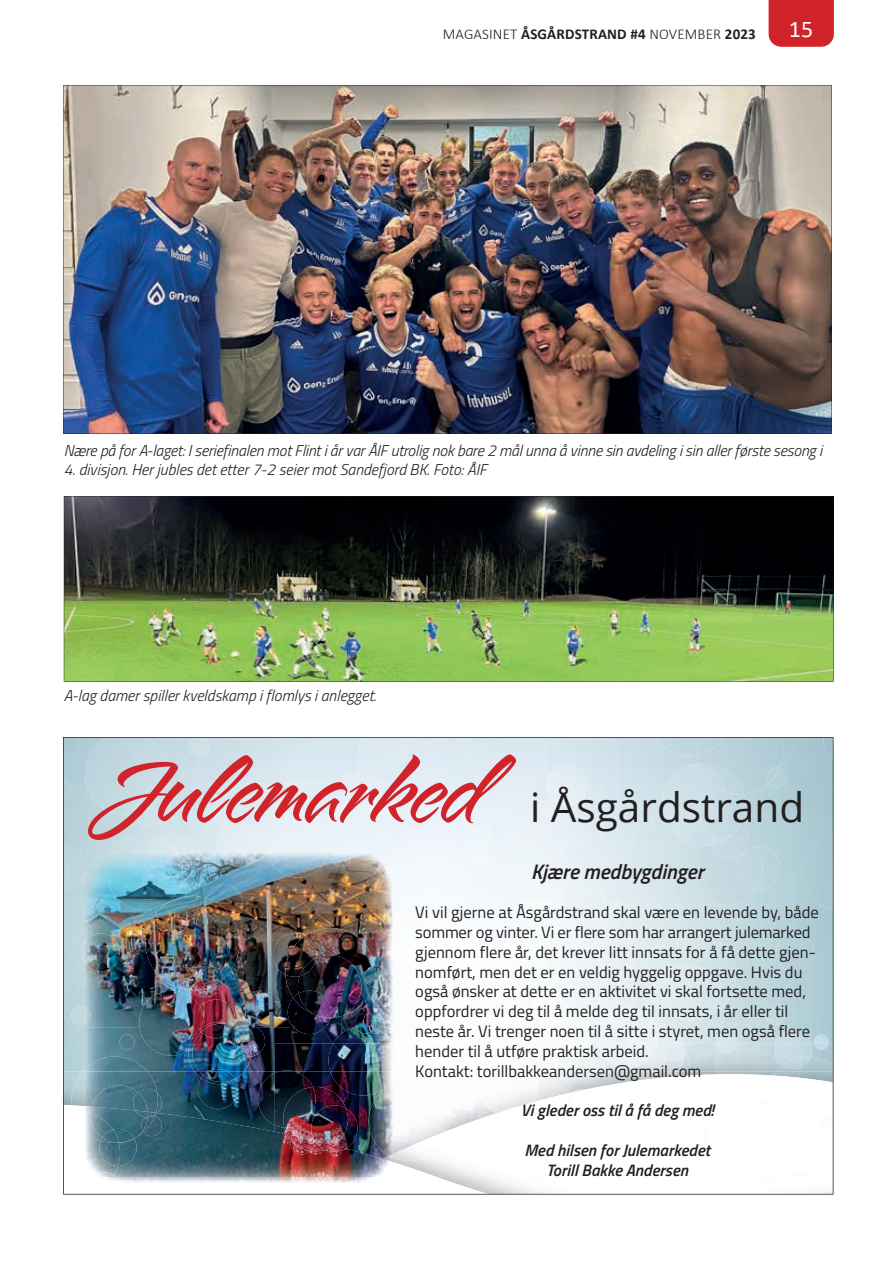
<style>
.page{position:relative;width:893px;height:1263px;background:#fff}
.page>*{position:absolute;margin:0;border:0;box-sizing:border-box;transform-origin:0 0}
.t1{font:115.5px "Alpine Script";letter-spacing:-.015em;color:#d1232a}
.t2{font:40.5px "Open Sans";color:#231f20}
.t3{font:24px "Calibri";color:#fff}
.t4{font:italic 600 21px "Titillium Web";color:#231f20}
.t5{font:16.5px/19.8px "Titillium Web";color:#231f20}
.t6{font:italic 600 16.5px/19.8px "Titillium Web";color:#231f20;text-align:center}
.t7{font:italic 300 15.75px "Titillium Web";letter-spacing:-.01em;color:#231f20}
.t8{font:700 15px "Calibri";letter-spacing:.01em;color:#231f20}
.s1{font-weight:300}
</style>
<div class="page">
<div style="left:769px;top:0;width:65px;height:47px;background:#d1232a"></div>
<img style="left:64px;top:85px;width:768px;height:349px">
<img style="left:64px;top:496px;width:769px;height:185px">
<img style="left:833px;top:1136px;width:1px;height:41px">
<img style="left:833px;top:834px;width:1px;height:76px">
<svg style="left:833px;top:1043px;width:1px;height:39px"></svg>
<img style="left:833px;top:1082px;width:1px;height:54px">
<svg style="left:764px;top:1194px;width:17px;height:1px"></svg>
<svg style="left:63px;top:737px;width:770px;height:457px"></svg>
<img style="left:84px;top:851px;width:309px;height:88px">
<img style="left:84px;top:939px;width:206px;height:132px">
<img style="left:342px;top:939px;width:51px;height:98px">
<img style="left:290px;top:1017px;width:52px;height:26px">
<img style="left:275px;top:1043px;width:53px;height:28px">
<img style="left:157px;top:1071px;width:118px;height:42px">
<img style="left:313px;top:1071px;width:80px;height:88px">
<img style="left:121px;top:1113px;width:177px;height:64px">
<img style="left:298px;top:1148px;width:92px;height:29px">
<img style="left:121px;top:1177px;width:256px;height:6px">
<img style="left:121px;top:1138px;width:16px;height:28px">
<img style="left:158px;top:1093px;width:4px;height:20px">
<img style="left:188px;top:1056px;width:63px;height:15px">
<svg style="left:279px;top:1070px;width:16px;height:1px"></svg>
<img style="left:258px;top:1073px;width:17px;height:52px">
<img style="left:275px;top:1071px;width:38px;height:57px">
<img style="left:369px;top:1084px;width:24px;height:72px">
<svg style="left:383px;top:1154px;width:9px;height:7px"></svg>
<img style="left:285px;top:928px;width:90px;height:88px">
<img style="left:284px;top:1087px;width:62px;height:53px">
<img style="left:287px;top:1134px;width:38px;height:17px">
<img style="left:283px;top:1087px;width:33px;height:41px">
<img style="left:355px;top:1013px;width:21px;height:14px">
<img style="left:290px;top:1139px;width:20px;height:15px">
<img style="left:293px;top:1131px;width:18px;height:4px">
<img style="left:291px;top:1135px;width:23px;height:16px">
<img style="left:387px;top:932px;width:6px;height:29px">
<svg style="left:183px;top:868px;width:5px;height:5px"></svg>
<img style="left:332px;top:851px;width:19px;height:16px">
<img style="left:107px;top:851px;width:76px;height:59px">
<img style="left:149px;top:851px;width:34px;height:25px">
<img style="left:267px;top:851px;width:61px;height:26px">
<img style="left:219px;top:851px;width:43px;height:16px">
<img style="left:386px;top:866px;width:7px;height:28px">
<img style="left:206px;top:885px;width:37px;height:35px">
<svg style="left:243px;top:851px;width:22px;height:2px"></svg>
<img style="left:373px;top:965px;width:14px;height:23px">
<img style="left:365px;top:965px;width:10px;height:22px">
<img style="left:84px;top:933px;width:36px;height:38px">
<img style="left:145px;top:896px;width:95px;height:94px">
<img style="left:205px;top:898px;width:29px;height:24px">
<svg style="left:197px;top:916px;width:11px;height:11px"></svg>
<img style="left:192px;top:851px;width:11px;height:17px">
<img style="left:177px;top:851px;width:15px;height:17px">
<img style="left:172px;top:851px;width:10px;height:16px">
<img style="left:350px;top:851px;width:18px;height:3px">
<svg style="left:334px;top:848px;width:16px;height:6px"></svg>
<img style="left:273px;top:933px;width:32px;height:42px">
<img style="left:285px;top:936px;width:31px;height:41px">
<svg style="left:209px;top:987px;width:13px;height:1px"></svg>
<img style="left:202px;top:967px;width:20px;height:20px">
<img style="left:84px;top:1006px;width:7px;height:18px">
<svg style="left:194px;top:1071px;width:5px;height:7px"></svg>
<img style="left:192px;top:1026px;width:58px;height:45px">
<img style="left:199px;top:1071px;width:45px;height:8px">
<img style="left:198px;top:1078px;width:40px;height:31px">
<img style="left:201px;top:1075px;width:35px;height:9px">
<svg style="left:209px;top:1069px;width:18px;height:2px"></svg>
<img style="left:203px;top:1071px;width:32px;height:11px">
<img style="left:84px;top:1056px;width:63px;height:15px">
<img style="left:84px;top:1071px;width:73px;height:34px">
<img style="left:91px;top:1085px;width:47px;height:21px">
<img style="left:121px;top:1106px;width:25px;height:32px">
<img style="left:121px;top:1129px;width:13px;height:14px">
<img style="left:138px;top:1089px;width:20px;height:21px">
<img style="left:133px;top:1092px;width:15px;height:20px">
<img style="left:240px;top:1026px;width:25px;height:30px">
<img style="left:250px;top:1029px;width:1px;height:27px">
<img style="left:234px;top:1029px;width:16px;height:27px">
<img style="left:346px;top:1108px;width:11px;height:40px">
<img style="left:325px;top:1145px;width:21px;height:7px">
<img style="left:311px;top:1105px;width:37px;height:40px">
<img style="left:314px;top:1140px;width:20px;height:10px">
<img style="left:143px;top:1116px;width:19px;height:20px">
<img style="left:143px;top:1117px;width:12px;height:15px">
<img style="left:141px;top:1117px;width:7px;height:14px">
<svg style="left:135px;top:1110px;width:23px;height:7px"></svg>
<img style="left:298px;top:955px;width:63px;height:62px">
<img style="left:300px;top:958px;width:16px;height:18px">
<img style="left:139px;top:990px;width:61px;height:66px">
<img style="left:188px;top:1029px;width:13px;height:22px">
<img style="left:193px;top:1032px;width:10px;height:16px">
<img style="left:120px;top:1034px;width:15px;height:16px">
<svg style="left:63px;top:1105px;width:58px;height:85px"></svg>
<img style="left:333px;top:1027px;width:56px;height:16px">
<img style="left:328px;top:1043px;width:44px;height:28px">
<img style="left:330px;top:1071px;width:62px;height:24px">
<img style="left:356px;top:1026px;width:13px;height:8px">
<svg style="left:369px;top:1023px;width:11px;height:11px"></svg>
<svg style="left:231px;top:1181px;width:17px;height:2px"></svg>
<img style="left:288px;top:998px;width:42px;height:36px">
<img style="left:293px;top:993px;width:6px;height:22px">
<img style="left:315px;top:1017px;width:15px;height:1px">
<img style="left:299px;top:991px;width:32px;height:26px">
<svg style="left:393px;top:1071px;width:3px;height:9px"></svg>
<img style="left:378px;top:1037px;width:15px;height:6px">
<img style="left:372px;top:1043px;width:21px;height:28px">
<img style="left:376px;top:1071px;width:17px;height:9px">
<img style="left:200px;top:999px;width:35px;height:27px">
<img style="left:204px;top:1022px;width:30px;height:1px">
<img style="left:203px;top:1023px;width:31px;height:15px">
<img style="left:198px;top:1007px;width:6px;height:22px">
<svg style="left:199px;top:1026px;width:5px;height:7px"></svg>
<p class="t8" style="left:443px;top:23px;width:315px"><span class="s1">MAGASINET</span> ÅSGÅRDSTRAND #4 <span class="s1">NOVEMBER</span> 2023</p>
<h3 class="t3" style="left:789px;top:13px;width:26px">15</h3>
<p class="t7" style="left:64px;top:439px;width:760px">Nære på for A-laget: I seriefinalen mot Flint i år var ÅIF utrolig nok bare 2 mål unna å vinne sin avdeling i sin aller første sesong i</p>
<p class="t7" style="left:64px;top:458px;width:425px">4. divisjon. Her jubles det etter 7-2 seier mot Sandefjord BK. Foto: ÅIF</p>
<p class="t7" style="left:64px;top:684px;width:314px">A-lag damer spiller kveldskamp i flomlys i anlegget.</p>
<h1 class="t1" style="left:92px;top:735px;width:392px">Julemarked</h1>
<h2 class="t2" style="left:530px;top:780px;width:276px">i Åsgårdstrand</h2>
<p class="t4" style="left:531px;top:855px;width:174px">Kjære medbygdinger</p>
<p class="t5" style="left:415px;top:902px;width:405px">Vi vil gjerne at Åsgårdstrand skal være en levende by, både sommer og vinter. Vi er flere som har arrangert julemarked gjennom flere år, det krever litt innsats for å få dette gjen&shy;nomført, men det er en veldig hyggelig oppgave. Hvis du også ønsker at dette er en aktivitet vi skal fortsette med, oppfordrer vi deg til å melde deg til innsats, i år eller til neste år. Vi trenger noen til å sitte i styret, men også flere hender til å utføre praktisk arbeid.<br>Kontakt: torillbakkeandersen@gmail.com</p>
<p class="t6" style="left:521px;top:1099px;width:194px">Vi gleder oss til å få deg med!</p>
<p class="t6" style="left:524px;top:1139px;width:187px">Med hilsen for Julemarkedet<br>Torill Bakke Andersen</p>
</div>
